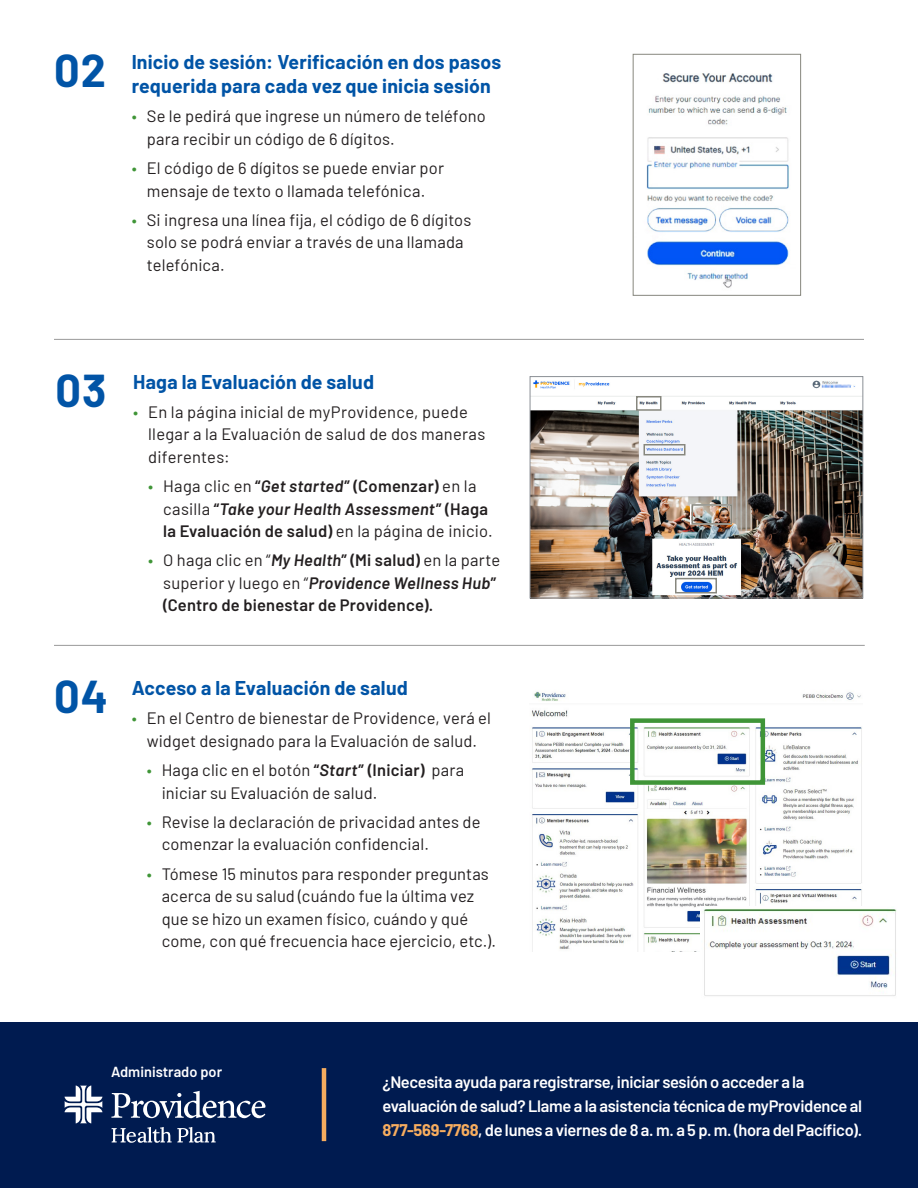
<style>
.page{position:relative;width:918px;height:1188px;background:#fff}
.page>*{position:absolute;margin:0;border:0;box-sizing:border-box;transform-origin:0 0}
.t1{font:700 45px "Barlow";color:#0154a6}
.t2{font:700 19.5px/24px "Barlow";letter-spacing:.01em;color:#0154a6}
.t3{font:16.5px/22.5px "Barlow";letter-spacing:.01em;color:#231f20}
.t4{font:600 16.5px/24px "Barlow";letter-spacing:-.02em;color:#fff}
.t5{font:600 16.5px/22.5px "Barlow";letter-spacing:.015em;color:#231f20}
.t6{font:600 14.55px "Barlow";color:#fff}
.s1{color:#3f9537}
.s2{font-weight:600}
.s3{font-weight:600;font-style:italic}
.s4{font-weight:400;color:#3f9537}
.s5{font-weight:400}
.s6{font-style:italic}
.s7{font-weight:700;color:#f7ad5f}
</style>
<div class="page">
<div style="left:0;top:1023px;width:918px;height:165px;background:#001b50"></div>
<hr style="left:322px;top:1068px;width:4px;height:73px;background:#f7ad5f">
<svg style="left:111px;top:1091px;width:155px;height:27px"></svg>
<svg style="left:64px;top:1085px;width:38px;height:38px"></svg>
<svg style="left:112px;top:1127px;width:104px;height:16px"></svg>
<img style="left:646px;top:73px;width:143px;height:215px">
<div style="left:633px;top:54px;width:168px;height:242px;border:1px solid #87877e"></div>
<hr style="left:54px;top:645px;width:811px;height:1px;background:#999">
<hr style="left:54px;top:339px;width:810px;height:1px;background:#999">
<img style="left:532px;top:380px;width:329px;height:216px">
<div style="left:530px;top:376px;width:333px;height:222px;border:1px solid #8b8f95"></div>
<div style="left:690px;top:504px;width:42px;height:21px;border:2px solid #fff"></div>
<div style="left:692px;top:504px;width:40px;height:21px;border:2px solid #87877e"></div>
<div style="left:636px;top:396px;width:26px;height:15px;border:2px solid #87877e"></div>
<div style="left:644px;top:444px;width:42px;height:11px;border:2px solid #87877e"></div>
<div style="left:675px;top:578px;width:42px;height:15px;border:2px solid #87877e"></div>
<img style="left:531px;top:691px;width:331px;height:261px">
<img style="left:700px;top:906px;width:197px;height:90px">
<div style="left:630px;top:718px;width:135px;height:67px;border:4px solid #3f9537"></div>
<h1 class="t1" style="left:54px;top:37px;width:53px">02</h1>
<p class="t2" style="left:132px;top:48px;width:371px">Inicio de sesión: Verificación en dos pasos requerida para cada vez que inicia sesión</p>
<p class="t3" style="left:147px;top:104px;width:341px;text-indent:-15px"><span class="s1">•</span> Se le pedirá que ingrese un número de teléfono para recibir un código de 6 dígitos.</p>
<p class="t3" style="left:132px;top:156px;width:314px;text-align:center"><span class="s1">•</span> El código de 6 dígitos se puede enviar por mensaje de texto o llamada telefónica.</p>
<p class="t3" style="left:147px;top:207px;width:326px;text-indent:-15px"><span class="s1">•</span> Si ingresa una línea fija, el código de 6 dígitos solo se podrá enviar a través de una llamada telefónica.</p>
<h1 class="t1" style="left:56px;top:357px;width:53px">03</h1>
<p class="t2" style="left:133px;top:368px;width:242px">Haga la Evaluación de salud</p>
<p class="t3" style="left:148px;top:399px;width:339px;text-indent:-15px"><span class="s1">•</span> En la página inicial de myProvidence, puede llegar a la Evaluación de salud de dos maneras diferentes:</p>
<p class="t3" style="left:163px;top:474px;width:331px;text-indent:-15px"><span class="s1">•</span> Haga clic en <span class="s2">“</span><span class="s3">Get started</span><span class="s2">” (Comenzar)</span> en la casilla <span class="s2">“</span><span class="s3">Take your Health Assessment</span><span class="s2">” (Haga la Evaluación de salud)</span> en la página de inicio.</p>
<p class="t5" style="left:163px;top:548px;width:339px;text-indent:-15px"><span class="s4">•</span> <span class="s5">O haga clic en “</span><span class="s6">My Health</span>” (Mi salud) <span class="s5">en la parte superior y luego en “</span><span class="s6">Providence Wellness Hub</span>” (Centro de bienestar de Providence).</p>
<h1 class="t1" style="left:54px;top:664px;width:55px">04</h1>
<p class="t2" style="left:132px;top:675px;width:278px">Acceso a la Evaluación de salud</p>
<p class="t3" style="left:132px;top:706px;width:361px;text-align:center"><span class="s1">•</span> En el Centro de bienestar de Providence, verá el widget designado para la Evaluación de salud.</p>
<p class="t3" style="left:162px;top:758px;width:304px;text-indent:-15px"><span class="s1">•</span> Haga clic en el botón <span class="s2">“</span><span class="s3">Start</span><span class="s2">” (Iniciar)</span> para iniciar su Evaluación de salud.</p>
<p class="t3" style="left:162px;top:809px;width:320px;text-indent:-15px"><span class="s1">•</span> Revise la declaración de privacidad antes de comenzar la evaluación confidencial.</p>
<p class="t3" style="left:162px;top:861px;width:336px;text-indent:-15px"><span class="s1">•</span> Tómese 15 minutos para responder preguntas acerca de su salud (cuándo fue la última vez que se hizo un examen físico, cuándo y qué come, con qué frecuencia hace ejercicio, etc.).</p>
<p class="t6" style="left:111px;top:1061px;width:113px">Administrado por</p>
<p class="t4" style="left:382px;top:1069px;width:481px">¿Necesita ayuda para registrarse, iniciar sesión o acceder a la evaluación de salud? Llame a la asistencia técnica de myProvidence al<br><span class="s7">877-569-7768</span>, de lunes a viernes de 8 a. m. a 5 p. m. (hora del Pacífico).</p>
</div>
